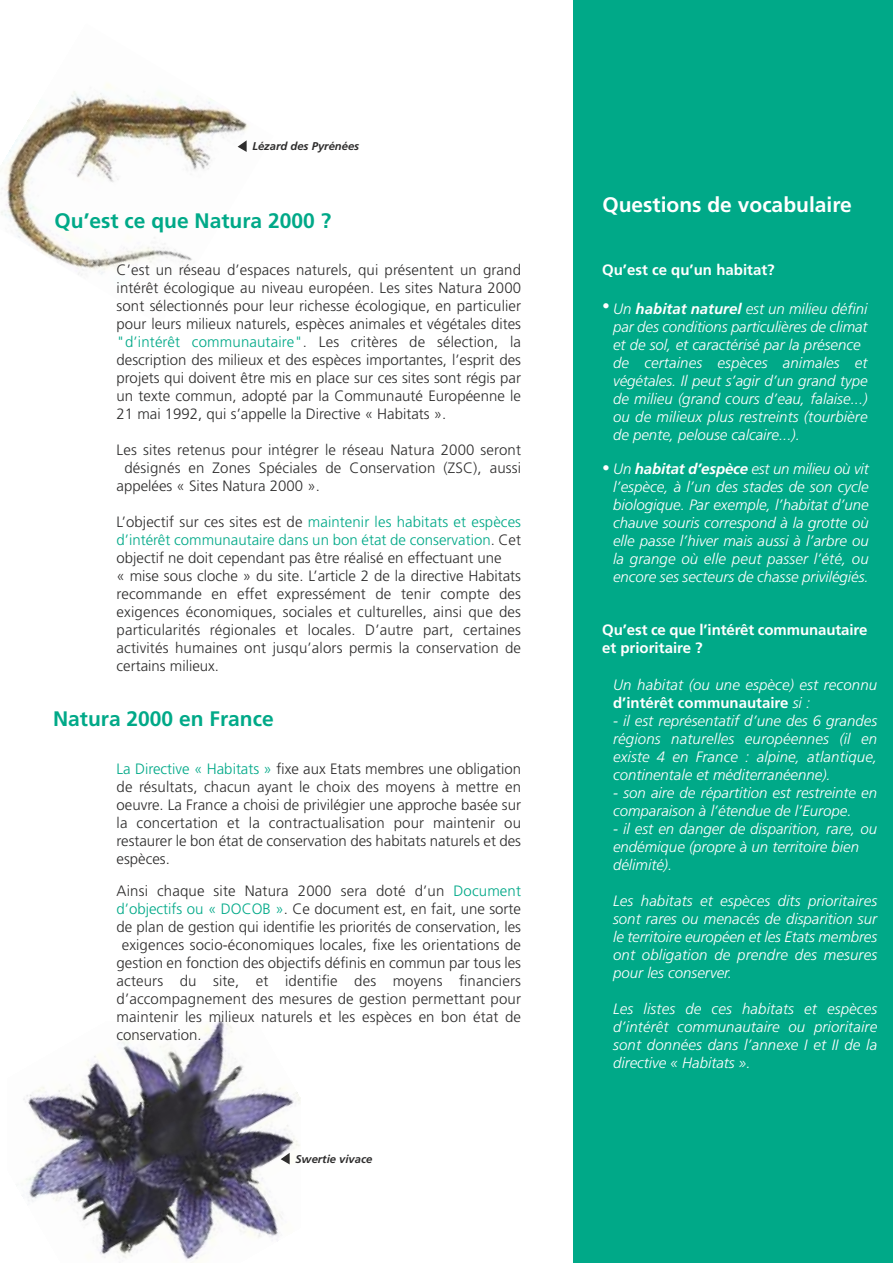
<style>
.page{position:relative;width:893px;height:1263px;background:#fff}
.page>*{position:absolute;margin:0;border:0;box-sizing:border-box;transform-origin:0 0}
.t1{font:700 21px "Frutiger LT Std";color:#00a988}
.t2{font:700 21px "Frutiger LT Std";color:#fff}
.t3{font:300 15px/18px "Frutiger LT Std";letter-spacing:.01em;color:#2e2d2d;text-align:justify}
.t4{font:italic 300 15px/18px "Frutiger LT Std";color:#fff}
.t5{font:700 15px/18px "Frutiger LT Std";letter-spacing:-.005em;color:#fff}
.t6{font:italic 700 11.25px "Frutiger LT Std";color:#2e2d2d}
.s1{color:#00a988}
.s2{font-weight:700}
.s3{font-weight:700;font-style:normal}
</style>
<div class="page">
<img style="left:23px;top:1021px;width:278px;height:240px">
<img style="left:0;top:84px;width:248px;height:191px">
<div style="left:573px;top:0;width:320px;height:1263px;background:#00a988"></div>
<svg style="left:238px;top:140px;width:9px;height:12px"></svg>
<svg style="left:281px;top:1153px;width:9px;height:11px"></svg>
<p class="t6" style="left:252px;top:142px;width:108px">Lézard des Pyrénées</p>
<h1 class="t1" style="left:55px;top:212px;width:278px">Qu’est ce que Natura 2000 ?</h1>
<p class="t3" style="left:117px;top:262px;width:406px">C’est un réseau d’espaces naturels, qui présentent un grand intérêt écologique au niveau européen. Les sites Natura 2000 sont sélectionnés pour leur richesse écologique, en particulier pour leurs milieux naturels, espèces animales et végétales dites <span class="s1">"d’intérêt communautaire"</span>. Les critères de sélection, la description des milieux et des espèces importantes, l’esprit des projets qui doivent être mis en place sur ces sites sont régis par un texte commun, adopté par la Communauté Européenne le 21 mai 1992, qui s’appelle la Directive « Habitats ».</p>
<p class="t3" style="left:117px;top:442px;width:406px">Les sites retenus pour intégrer le réseau Natura 2000 seront</p>
<p class="t3" style="left:124px;top:460px;width:398px">désignés en Zones Spéciales de Conservation (ZSC), aussi</p>
<p class="t3" style="left:117px;top:478px;width:205px">appelées « Sites Natura 2000 ».</p>
<p class="t3" style="left:117px;top:514px;width:406px;text-align:left">L’objectif sur ces sites est de <span class="s1">maintenir les habitats et espèces d’intérêt communautaire dans un bon état de conservation</span>. Cet objectif ne doit cependant pas être réalisé en effectuant une<br>« mise sous cloche » du site. L’article 2 de la directive Habitats recommande en effet expressément de tenir compte des exigences économiques, sociales et culturelles, ainsi que des particularités régionales et locales. D’autre part, certaines activités humaines ont jusqu’alors permis la conservation de certains milieux.</p>
<h1 class="t1" style="left:53px;top:711px;width:222px">Natura 2000 en France</h1>
<p class="t3" style="left:117px;top:761px;width:406px"><span class="s1">La Directive « Habitats »</span> fixe aux Etats membres une obligation de résultats, chacun ayant le choix des moyens à mettre en oeuvre. La France a choisi de privilégier une approche basée sur la concertation et la contractualisation pour maintenir ou restaurer le bon état de conservation des habitats naturels et des espèces.</p>
<p class="t3" style="left:117px;top:883px;width:406px">Ainsi chaque site Natura 2000 sera doté d’un <span class="s1">Document</span></p>
<p class="t3" style="left:117px;top:901px;width:406px"><span class="s1">d’objectifs ou « DOCOB »</span>. Ce document est, en fait, une sorte</p>
<p class="t3" style="left:117px;top:919px;width:406px">de plan de gestion qui identifie les priorités de conservation, les</p>
<p class="t3" style="left:122px;top:937px;width:401px">exigences socio-économiques locales, fixe les orientations de</p>
<p class="t3" style="left:117px;top:955px;width:406px">gestion en fonction des objectifs définis en commun par tous les</p>
<p class="t3" style="left:117px;top:973px;width:406px">acteurs du site, et identifie des moyens financiers</p>
<p class="t3" style="left:117px;top:991px;width:406px">d’accompagnement des mesures de gestion permettant pour</p>
<p class="t3" style="left:117px;top:1009px;width:406px">maintenir les milieux naturels et les espèces en bon état de</p>
<p class="t3" style="left:117px;top:1027px;width:87px">conservation.</p>
<p class="t6" style="left:295px;top:1154px;width:78px">Swertie vivace</p>
<h1 class="t2" style="left:602px;top:196px;width:251px">Questions de vocabulaire</h1>
<p class="t5" style="left:602px;top:262px;width:174px">Qu’est ce qu’un habitat?</p>
<p class="t4" style="left:602px;top:298px;width:9px">•</p>
<p class="t4" style="left:613px;top:301px;width:256px">Un <span class="s2">habitat naturel</span> est un milieu défini par des conditions particulières de climat et de sol, et caractérisé par la présence de certaines espèces animales et végétales. Il peut s’agir d’un grand type de milieu (grand cours d’eau, falaise...) ou de milieux plus restreints (tourbière de pente, pelouse calcaire...).</p>
<p class="t4" style="left:613px;top:479px;width:257px;text-align:justify">l’espèce, à l’un des stades de son cycle biologique. Par exemple, l’habitat d’une chauve souris correspond à la grotte où elle passe l’hiver mais aussi à l’arbre ou la grange où elle peut passer l’été, ou encore ses secteurs de chasse privilégiés.</p>
<p class="t4" style="left:602px;top:461px;width:268px">• Un <span class="s2">habitat d’espèce</span> est un milieu où vit</p>
<p class="t5" style="left:602px;top:622px;width:267px">Qu’est ce que l’intérêt communautaire et prioritaire ?</p>
<p class="t4" style="left:613px;top:677px;width:266px">Un habitat (ou une espèce) est reconnu <span class="s3">d’intérêt communautaire</span> si :</p>
<p class="t4" style="left:613px;top:713px;width:266px;text-align:justify">- il est représentatif d’une des 6 grandes régions naturelles européennes (il en existe 4 en France : alpine, atlantique, continentale et méditerranéenne).</p>
<p class="t4" style="left:613px;top:785px;width:266px">- son aire de répartition est restreinte en comparaison à l’étendue de l’Europe.</p>
<p class="t4" style="left:613px;top:820px;width:266px">- il est en danger de disparition, rare, ou endémique (propre à un territoire bien délimité).</p>
<p class="t4" style="left:613px;top:892px;width:266px;text-align:justify">Les habitats et espèces dits prioritaires sont rares ou menacés de disparition sur le territoire européen et les Etats membres ont obligation de prendre des mesures pour les conserver.</p>
<p class="t4" style="left:613px;top:1000px;width:266px;text-align:justify">Les listes de ces habitats et espèces d’intérêt communautaire ou prioritaire sont données dans l’annexe I et II de la directive « Habitats ».</p>
</div>
